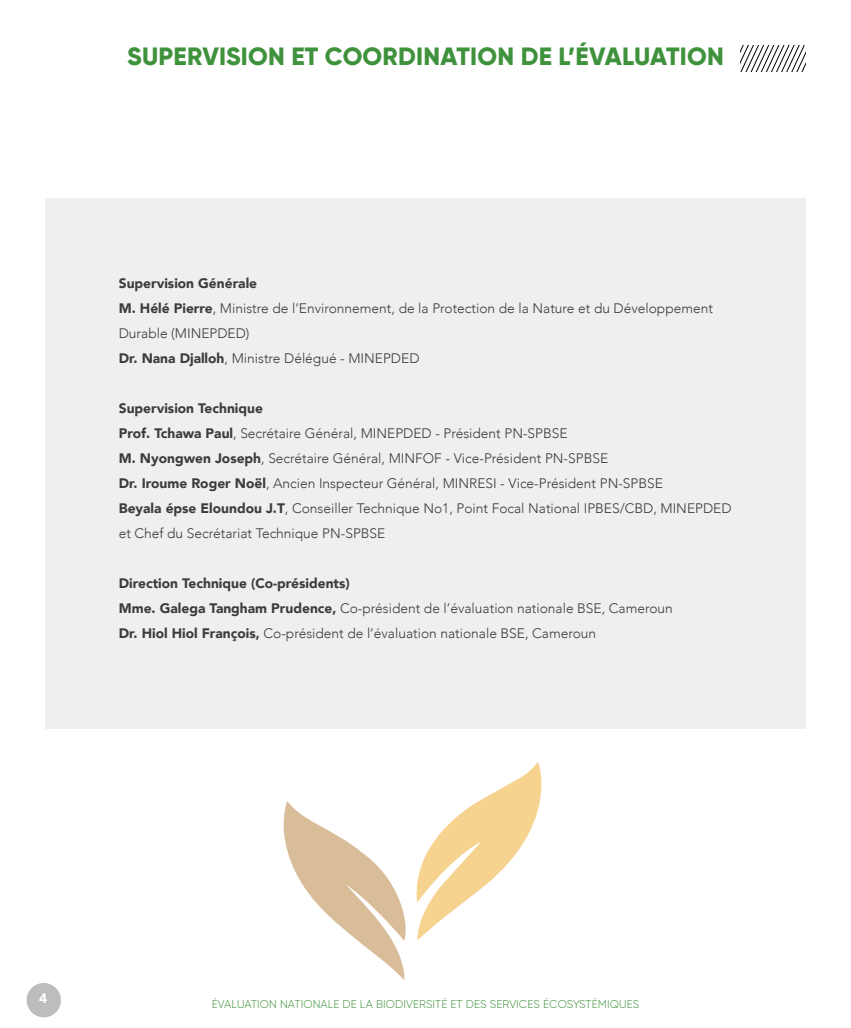
<style>
.page{position:relative;width:851px;height:1028px;background:#fff}
.page>*{position:absolute;margin:0;border:0;box-sizing:border-box;transform-origin:0 0}
.t1{font:800 25px "Gilroy";letter-spacing:.01em;color:#3f923c}
.t2{font:300 13.75px/25px "Avenir";color:#3c3c3b}
.t3{font:900 13.75px "Avenir";color:#fff}
.t4{font:300 11.25px "Gilroy";letter-spacing:.01em;color:#3f923c}
.s1{font-weight:900}
</style>
<div class="page">
<div style="left:27px;top:983px;width:34px;height:34px;background:#bdbdbc;border-radius:50%"></div>
<svg style="left:740px;top:45px;width:65px;height:26px"></svg>
<div style="left:45px;top:198px;width:760px;height:531px;background:#efefef"></div>
<svg style="left:283px;top:762px;width:258px;height:218px"></svg>
<h1 class="t1" style="left:127px;top:40px;width:598px">SUPERVISION ET COORDINATION DE L’ÉVALUATION</h1>
<p class="t2" style="left:119px;top:271px;width:595px"><span class="s1">Supervision Générale<br>M. Hélé Pierre</span>, Ministre de l’Environnement, de la Protection de la Nature et du Développement Durable (MINEPDED)<br><span class="s1">Dr. Nana Djalloh</span>, Ministre Délégué - MINEPDED</p>
<p class="t2" style="left:119px;top:396px;width:614px"><span class="s1">Supervision Technique<br>Prof. Tchawa Paul</span>, Secrétaire Général, MINEPDED - Président PN-SPBSE<br><span class="s1">M. Nyongwen Joseph</span>, Secrétaire Général, MINFOF - Vice-Président PN-SPBSE<br><span class="s1">Dr. Iroume Roger Noël</span>, Ancien Inspecteur Général, MINRESI - Vice-Président PN-SPBSE<br><span class="s1">Beyala épse Eloundou J.T</span>, Conseiller Technique No1, Point Focal National IPBES/CBD, MINEPDED et Chef du Secrétariat Technique PN-SPBSE</p>
<p class="t2" style="left:119px;top:571px;width:555px"><span class="s1">Direction Technique (Co-présidents)<br>Mme. Galega Tangham Prudence,</span> Co-président de l’évaluation nationale BSE, Cameroun<br><span class="s1">Dr. Hiol Hiol François,</span> Co-président de l’évaluation nationale BSE, Cameroun</p>
<p class="t3" style="left:39px;top:986px;width:10px">4</p>
<p class="t4" style="left:212px;top:996px;width:429px">ÉVALUATION NATIONALE DE LA BIODIVERSITÉ ET DES SERVICES ÉCOSYSTÉMIQUES</p>
</div>
